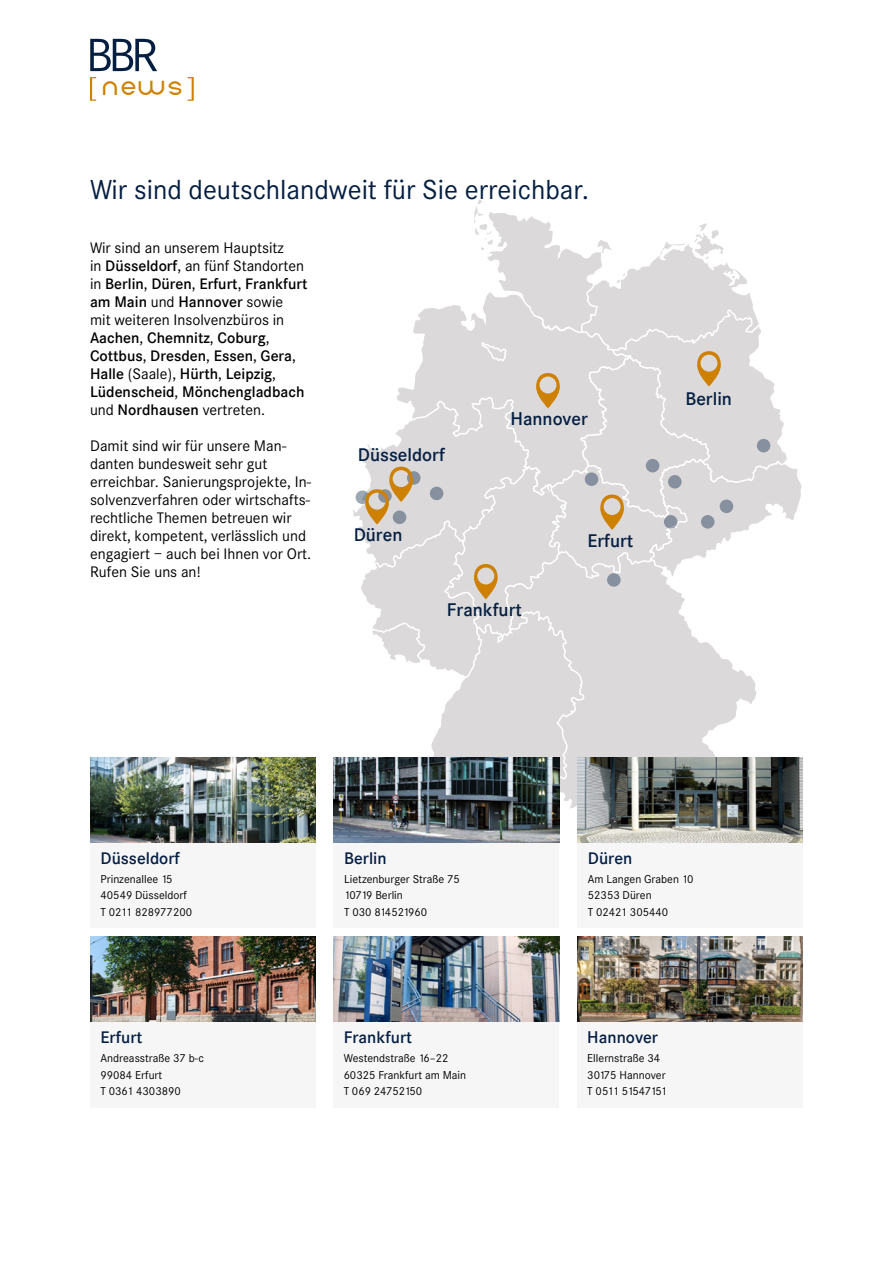
<style>
.page{position:relative;width:893px;height:1263px;background:#fff}
.page>*{position:absolute;margin:0;border:0;box-sizing:border-box;transform-origin:0 0}
.t1{font:27px "Corporate SBQ";color:#041e42}
.t2{font:19.95px "Edition";color:#ce8100}
.t3{font:500 18px "Corporate SBQ";color:#041e42}
.t4{font:500 16.5px "Corporate SBQ";color:#041e42}
.t5{font:500 15px/18px "Corporate SBQ";color:#000}
.t6{font:15px/18px "Corporate SBQ";color:#000}
.t7{font:11.25px/16.5px "Corporate SBQ";color:#000}
.s1{font-weight:400}
</style>
<div class="page">
<svg style="left:90px;top:39px;width:67px;height:32px"></svg>
<svg style="left:90px;top:77px;width:6px;height:24px"></svg>
<svg style="left:188px;top:77px;width:6px;height:24px"></svg>
<svg style="left:350px;top:199px;width:453px;height:594px"></svg>
<div style="left:90px;top:841px;width:226px;height:87px;background:#f6f6f6"></div>
<img style="left:90px;top:758px;width:226px;height:84px">
<div style="left:90px;top:1020px;width:226px;height:87px;background:#f6f6f6"></div>
<img style="left:90px;top:937px;width:226px;height:84px">
<div style="left:577px;top:841px;width:226px;height:87px;background:#f6f6f6"></div>
<img style="left:577px;top:758px;width:226px;height:84px">
<div style="left:334px;top:841px;width:225px;height:87px;background:#f6f6f6"></div>
<img style="left:334px;top:758px;width:225px;height:84px">
<div style="left:334px;top:1020px;width:225px;height:87px;background:#f6f6f6"></div>
<img style="left:334px;top:937px;width:225px;height:84px">
<div style="left:577px;top:1020px;width:226px;height:87px;background:#f6f6f6"></div>
<img style="left:577px;top:937px;width:226px;height:84px">
<h2 class="t2" style="left:103px;top:78px;width:82px">NEWS</h2>
<h1 class="t1" style="left:90px;top:174px;width:501px">Wir sind deutschlandweit für Sie erreichbar.</h1>
<p class="t5" style="left:90px;top:239px;width:219px"><span class="s1">Wir sind an unserem Hauptsitz<br>in</span> Düsseldorf<span class="s1">, an fünf Standorten in</span> Berlin<span class="s1">,</span> Düren<span class="s1">,</span> Erfurt<span class="s1">,</span> Frankfurt am Main <span class="s1">und</span> Hannover <span class="s1">sowie mit weiteren Insolvenzbüros in<br></span>Aachen<span class="s1">,</span> Chemnitz<span class="s1">,</span> Coburg<span class="s1">,<br></span>Cottbus<span class="s1">,</span> Dresden<span class="s1">,</span> Essen<span class="s1">,</span> Gera<span class="s1">,<br></span>Halle <span class="s1">(Saale),</span> Hürth<span class="s1">,</span> Leipzig<span class="s1">,<br></span>Lüdenscheid<span class="s1">,</span> Mönchengladbach <span class="s1">und</span> Nordhausen <span class="s1">vertreten.</span></p>
<p class="t6" style="left:90px;top:437px;width:223px">Damit sind wir für unsere Man&shy;danten bundesweit sehr gut erreichbar. Sanierungsprojekte, In&shy;solvenzverfahren oder wirtschafts&shy;rechtliche Themen betreuen wir direkt, kompetent, verlässlich und engagiert — auch bei Ihnen vor Ort.<br>Rufen Sie uns an!</p>
<p class="t3" style="left:358px;top:444px;width:89px">Düsseldorf</p>
<p class="t3" style="left:510px;top:408px;width:79px">Hannover</p>
<p class="t3" style="left:354px;top:524px;width:50px">Düren</p>
<p class="t3" style="left:587px;top:530px;width:48px">Erfurt</p>
<p class="t3" style="left:447px;top:599px;width:77px">Frankfurt</p>
<p class="t3" style="left:685px;top:388px;width:48px">Berlin</p>
<p class="t4" style="left:100px;top:848px;width:81px">Düsseldorf</p>
<p class="t7" style="left:100px;top:871px;width:93px">Prinzenallee 15<br>40549 Düsseldorf<br>T 0211 828977200</p>
<p class="t4" style="left:100px;top:1027px;width:44px">Erfurt</p>
<p class="t7" style="left:100px;top:1050px;width:105px">Andreasstraße 37 b-c<br>99084 Erfurt<br>T 0361 4303890</p>
<p class="t4" style="left:344px;top:848px;width:44px">Berlin</p>
<p class="t7" style="left:344px;top:871px;width:117px">Lietzenburger Straße 75<br>10719 Berlin<br>T 030 814521960</p>
<p class="t4" style="left:344px;top:1027px;width:70px">Frankfurt</p>
<p class="t7" style="left:344px;top:1050px;width:124px">Westendstraße 16–22<br>60325 Frankfurt am Main<br>T 069 24752150</p>
<p class="t4" style="left:588px;top:848px;width:46px">Düren</p>
<p class="t7" style="left:588px;top:871px;width:107px">Am Langen Graben 10<br>52353 Düren<br>T 02421 305440</p>
<p class="t4" style="left:587px;top:1027px;width:72px">Hannover</p>
<p class="t7" style="left:587px;top:1050px;width:81px">Ellernstraße 34<br>30175 Hannover<br>T 0511 51547151</p>
</div>
